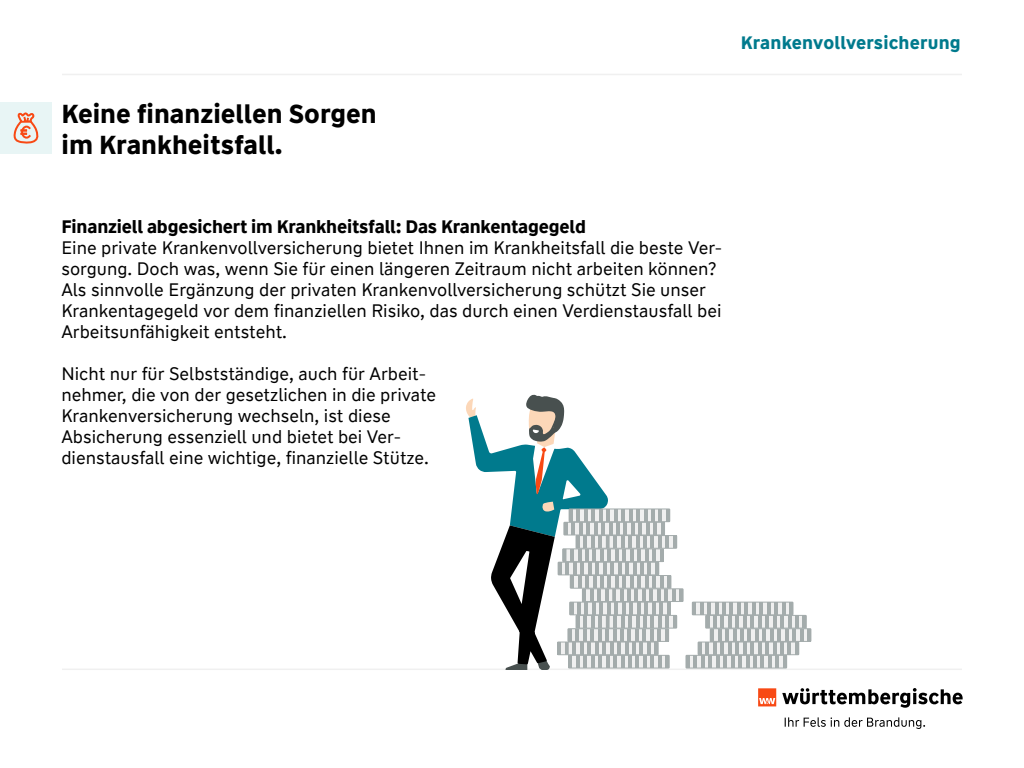
<style>
.page{position:relative;width:1024px;height:768px;background:#fff}
.page>*{position:absolute;margin:0;border:0;box-sizing:border-box;transform-origin:0 0}
.t1{font:700 26px "WW Type";color:#000}
._01_4_Einleitungstex{font:18px/21px "WW Type Office";color:#000}
._01_4_Einleitungstex-2{font:700 18px "WW Type Office";letter-spacing:-.01em;color:#000}
.t2{font:700 18px "WW Type";letter-spacing:.01em;color:#007a8d}
</style>
<div class="page">
<hr style="left:62px;top:74px;width:900px;height:1px;background:#f0f0f0">
<hr style="left:62px;top:669px;width:900px;height:1px;background:#f0f0f0">
<svg style="left:785px;top:717px;width:140px;height:12px"></svg>
<svg style="left:782px;top:688px;width:181px;height:20px"></svg>
<svg style="left:758px;top:688px;width:18px;height:18px"></svg>
<div style="left:576px;top:615px;width:101px;height:13px;background:#f0f0f0"></div>
<hr style="left:673px;top:615px;width:4px;height:13px;background:#a4acac">
<div style="left:576px;top:615px;width:101px;height:13px;border:1px solid #a4acac"></div>
<div style="left:569px;top:602px;width:102px;height:13px;border:1px solid #a4acac"></div>
<div style="left:582px;top:589px;width:101px;height:13px;background:#f0f0f0"></div>
<hr style="left:672px;top:589px;width:4px;height:13px;background:#a4acac">
<hr style="left:679px;top:589px;width:4px;height:13px;background:#a4acac">
<div style="left:582px;top:589px;width:101px;height:13px;border:1px solid #a4acac"></div>
<div style="left:570px;top:575px;width:101px;height:13px;border:1px solid #a4acac"></div>
<div style="left:576px;top:536px;width:101px;height:12px;background:#f0f0f0"></div>
<hr style="left:673px;top:536px;width:4px;height:12px;background:#a4acac">
<div style="left:576px;top:535px;width:101px;height:13px;border:1px solid #a4acac"></div>
<svg style="left:466px;top:394px;width:204px;height:276px"></svg>
<div style="left:569px;top:509px;width:101px;height:13px;border:1px solid #a4acac"></div>
<div style="left:686px;top:655px;width:101px;height:13px;background:#f0f0f0"></div>
<hr style="left:783px;top:655px;width:4px;height:13px;background:#a4acac">
<hr style="left:775px;top:655px;width:4px;height:13px;background:#a4acac">
<hr style="left:768px;top:655px;width:4px;height:13px;background:#a4acac">
<hr style="left:753px;top:655px;width:4px;height:13px;background:#a4acac">
<svg style="left:746px;top:657px;width:3px;height:9px"></svg>
<hr style="left:738px;top:655px;width:4px;height:13px;background:#a4acac">
<svg style="left:731px;top:657px;width:3px;height:9px"></svg>
<hr style="left:723px;top:655px;width:4px;height:13px;background:#a4acac">
<hr style="left:716px;top:655px;width:4px;height:13px;background:#a4acac">
<hr style="left:708px;top:655px;width:4px;height:13px;background:#a4acac">
<hr style="left:701px;top:655px;width:4px;height:13px;background:#a4acac">
<hr style="left:693px;top:655px;width:4px;height:13px;background:#a4acac">
<hr style="left:686px;top:655px;width:4px;height:13px;background:#a4acac">
<div style="left:686px;top:655px;width:101px;height:13px;border:1px solid #a4acac"></div>
<div style="left:698px;top:642px;width:101px;height:13px;background:#f0f0f0"></div>
<hr style="left:795px;top:642px;width:4px;height:13px;background:#a4acac">
<svg style="left:788px;top:644px;width:3px;height:9px"></svg>
<hr style="left:780px;top:642px;width:4px;height:13px;background:#a4acac">
<svg style="left:773px;top:644px;width:3px;height:9px"></svg>
<hr style="left:765px;top:642px;width:4px;height:13px;background:#a4acac">
<svg style="left:758px;top:644px;width:6px;height:24px"></svg>
<hr style="left:750px;top:642px;width:4px;height:13px;background:#a4acac">
<hr style="left:743px;top:642px;width:4px;height:13px;background:#a4acac">
<hr style="left:735px;top:642px;width:4px;height:13px;background:#a4acac">
<hr style="left:728px;top:642px;width:4px;height:13px;background:#a4acac">
<hr style="left:713px;top:642px;width:4px;height:13px;background:#a4acac">
<svg style="left:706px;top:644px;width:3px;height:9px"></svg>
<hr style="left:698px;top:642px;width:4px;height:13px;background:#a4acac">
<div style="left:698px;top:642px;width:101px;height:13px;border:1px solid #a4acac"></div>
<div style="left:710px;top:629px;width:101px;height:12px;background:#f0f0f0"></div>
<hr style="left:807px;top:629px;width:4px;height:12px;background:#a4acac">
<hr style="left:792px;top:629px;width:4px;height:12px;background:#a4acac">
<hr style="left:785px;top:629px;width:4px;height:12px;background:#a4acac">
<hr style="left:777px;top:629px;width:4px;height:12px;background:#a4acac">
<hr style="left:770px;top:629px;width:4px;height:12px;background:#a4acac">
<hr style="left:762px;top:629px;width:4px;height:12px;background:#a4acac">
<hr style="left:755px;top:629px;width:4px;height:12px;background:#a4acac">
<svg style="left:748px;top:631px;width:3px;height:9px"></svg>
<hr style="left:740px;top:629px;width:4px;height:12px;background:#a4acac">
<svg style="left:733px;top:631px;width:3px;height:9px"></svg>
<hr style="left:725px;top:629px;width:4px;height:12px;background:#a4acac">
<hr style="left:710px;top:629px;width:4px;height:12px;background:#a4acac">
<div style="left:710px;top:629px;width:101px;height:13px;border:1px solid #a4acac"></div>
<div style="left:706px;top:615px;width:100px;height:13px;background:#f0f0f0"></div>
<svg style="left:800px;top:617px;width:6px;height:24px"></svg>
<hr style="left:795px;top:615px;width:4px;height:13px;background:#a4acac">
<svg style="left:788px;top:617px;width:3px;height:9px"></svg>
<hr style="left:780px;top:615px;width:4px;height:13px;background:#a4acac">
<svg style="left:773px;top:617px;width:3px;height:9px"></svg>
<hr style="left:765px;top:615px;width:4px;height:13px;background:#a4acac">
<hr style="left:758px;top:615px;width:4px;height:13px;background:#a4acac">
<hr style="left:750px;top:615px;width:4px;height:13px;background:#a4acac">
<hr style="left:743px;top:615px;width:4px;height:13px;background:#a4acac">
<hr style="left:735px;top:615px;width:4px;height:13px;background:#a4acac">
<hr style="left:728px;top:615px;width:4px;height:13px;background:#a4acac">
<hr style="left:713px;top:615px;width:4px;height:13px;background:#a4acac">
<svg style="left:707px;top:617px;width:2px;height:9px"></svg>
<div style="left:705px;top:615px;width:101px;height:13px;border:1px solid #a4acac"></div>
<div style="left:692px;top:602px;width:101px;height:13px;background:#f0f0f0"></div>
<hr style="left:789px;top:602px;width:4px;height:13px;background:#a4acac">
<hr style="left:782px;top:602px;width:4px;height:13px;background:#a4acac">
<hr style="left:774px;top:602px;width:4px;height:13px;background:#a4acac">
<hr style="left:767px;top:602px;width:4px;height:13px;background:#a4acac">
<hr style="left:759px;top:602px;width:4px;height:13px;background:#a4acac">
<hr style="left:752px;top:602px;width:4px;height:13px;background:#a4acac">
<svg style="left:745px;top:604px;width:3px;height:9px"></svg>
<hr style="left:737px;top:602px;width:4px;height:13px;background:#a4acac">
<svg style="left:730px;top:604px;width:3px;height:9px"></svg>
<hr style="left:722px;top:602px;width:4px;height:13px;background:#a4acac">
<svg style="left:715px;top:604px;width:9px;height:51px"></svg>
<hr style="left:707px;top:602px;width:4px;height:13px;background:#a4acac">
<hr style="left:700px;top:602px;width:4px;height:13px;background:#a4acac">
<hr style="left:692px;top:602px;width:4px;height:13px;background:#a4acac">
<div style="left:692px;top:602px;width:101px;height:13px;border:1px solid #a4acac"></div>
<hr style="left:666px;top:509px;width:4px;height:13px;background:#a4acac">
<div style="left:0;top:102px;width:52px;height:52px;background:#e8f5f5"></div>
<svg style="left:13px;top:112px;width:26px;height:32px"></svg>
<p class="t1" style="left:62px;top:97px;width:317px">Keine finanziellen Sorgen</p>
<p class="t1" style="left:62px;top:128px;width:222px">im Krankheitsfall.</p>
<p class="t2" style="left:741px;top:30px;width:221px">Krankenvollversicherung</p>
<p class="_01_4_Einleitungstex-2" style="left:61px;top:215px;width:526px">Finanziell abgesichert im Krankheitsfall: Das Krankentagegeld</p>
<p class="_01_4_Einleitungstex" style="left:61px;top:237px;width:663px">Eine private Krankenvollversicherung bietet Ihnen im Krankheitsfall die beste Ver&shy;sorgung. Doch was, wenn Sie für einen längeren Zeitraum nicht arbeiten können?<br>Als sinnvolle Ergänzung der privaten Krankenvollversicherung schützt Sie unser Krankentagegeld vor dem finanziellen Risiko, das durch einen Verdienstausfall bei Arbeitsunfähigkeit entsteht.</p>
<p class="_01_4_Einleitungstex" style="left:61px;top:363px;width:376px">Nicht nur für Selbstständige, auch für Arbeit&shy;nehmer, die von der gesetzlichen in die private Krankenversicherung wechseln, ist diese Absicherung essenziell und bietet bei Ver&shy;dienstausfall eine wichtige, finanzielle Stütze.</p>
</div>
